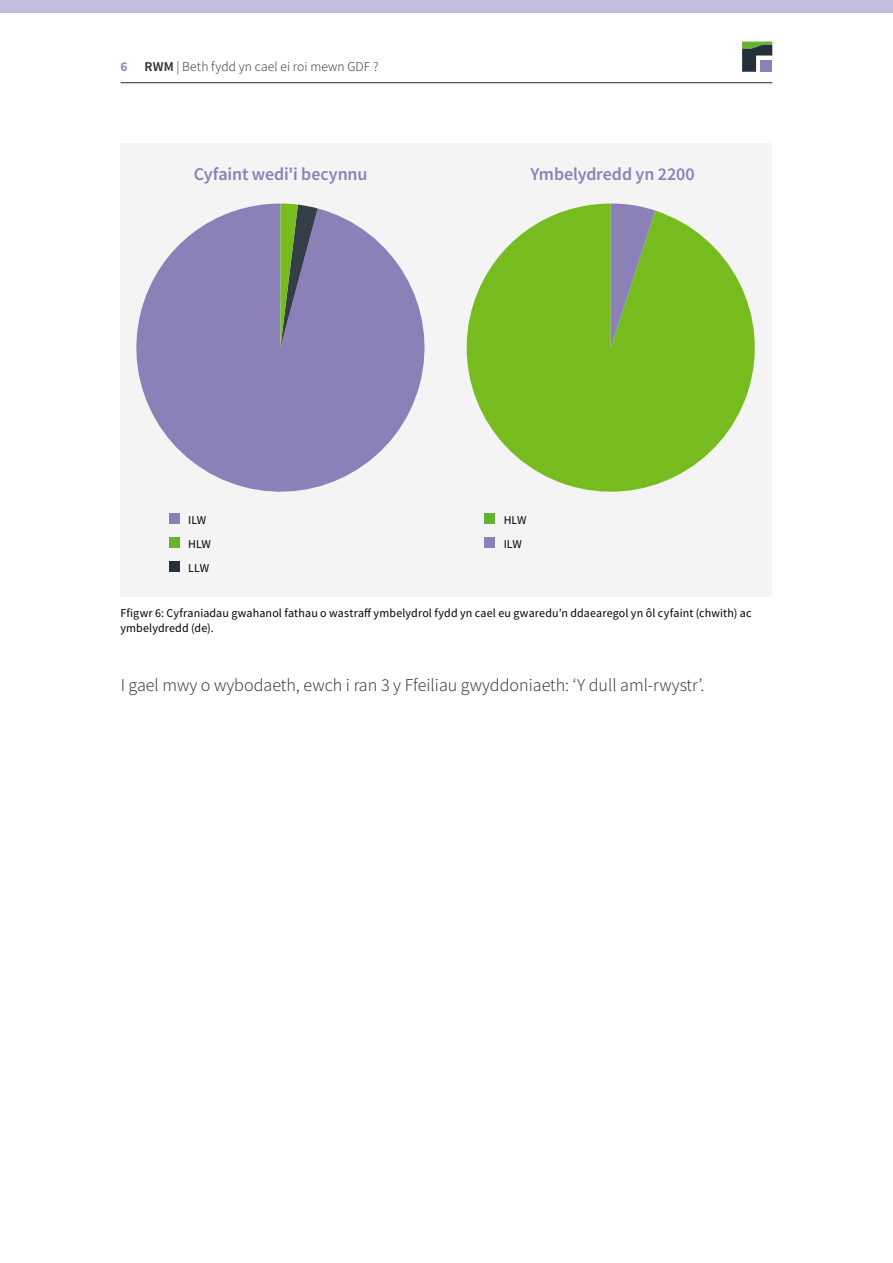
<style>
.page{position:relative;width:893px;height:1263px;background:#fff}
.page>*{position:absolute;margin:0;border:0;box-sizing:border-box;transform-origin:0 0}
.t1{font:300 18px "Source Sans Pro";color:#282827}
.t2{font:600 18px "Source Sans Pro";letter-spacing:-.005em;color:#8b80b8}
.t3{font:300 13.5px "Source Sans Pro";letter-spacing:.01em;color:#282827}
.t4{font:700 13.5px "Source Sans Pro";color:#9186bb}
.t5{font:12px/15px "Source Sans Pro";letter-spacing:.01em;color:#000}
.s1{font-weight:600}
</style>
<div class="page">
<div style="left:121px;top:143px;width:651px;height:453px;background:#f5f4f4"></div>
<svg style="left:136px;top:204px;width:289px;height:288px;fill:#8b80b8"></svg>
<svg style="left:280px;top:204px;width:38px;height:144px;background:#717f78"></svg>
<svg style="left:466px;top:204px;width:289px;height:288px;fill:#77bc1f"></svg>
<svg style="left:611px;top:204px;width:44px;height:144px;background:#839e70"></svg>
<div style="left:169px;top:514px;width:11px;height:10px;background:#8b80b8"></div>
<div style="left:485px;top:514px;width:10px;height:10px;background:#65b32e"></div>
<div style="left:169px;top:537px;width:11px;height:11px;background:#65b32e"></div>
<div style="left:485px;top:537px;width:10px;height:11px;background:#8b80b8"></div>
<div style="left:169px;top:561px;width:11px;height:11px;background:#25303b"></div>
<hr style="left:121px;top:82px;width:651px;height:1px;background:#282827">
<svg style="left:742px;top:42px;width:30px;height:30px"></svg>
<div style="left:760px;top:60px;width:12px;height:12px;background:#8b80b8"></div>
<div style="left:0;top:0;width:893px;height:12px;background:#c4bede"></div>
<p class="t4" style="left:120px;top:58px;width:9px">6</p>
<p class="t3" style="left:145px;top:58px;width:235px"><span class="s1">RWM</span> | Beth fydd yn cael ei roi mewn GDF ?</p>
<h1 class="t2" style="left:194px;top:163px;width:175px">Cyfaint wedi'i becynnu</h1>
<h1 class="t2" style="left:530px;top:163px;width:166px">Ymbelydredd yn 2200</h1>
<p class="t5" style="left:188px;top:512px;width:20px">ILW</p>
<p class="t5" style="left:504px;top:512px;width:24px">HLW</p>
<p class="t5" style="left:188px;top:536px;width:24px">HLW</p>
<p class="t5" style="left:504px;top:536px;width:20px">ILW</p>
<p class="t5" style="left:188px;top:560px;width:22px">LLW</p>
<p class="t5" style="left:120px;top:606px;width:633px">Ffigwr 6: Cyfraniadau gwahanol fathau o wastraff ymbelydrol fydd yn cael eu gwaredu’n ddaearegol yn ôl cyfaint (chwith) ac ymbelydredd (de).</p>
<h1 class="t1" style="left:121px;top:674px;width:585px">I gael mwy o wybodaeth, ewch i ran 3 y Ffeiliau gwyddoniaeth: ‘Y dull aml-rwystr’.</h1>
</div>
